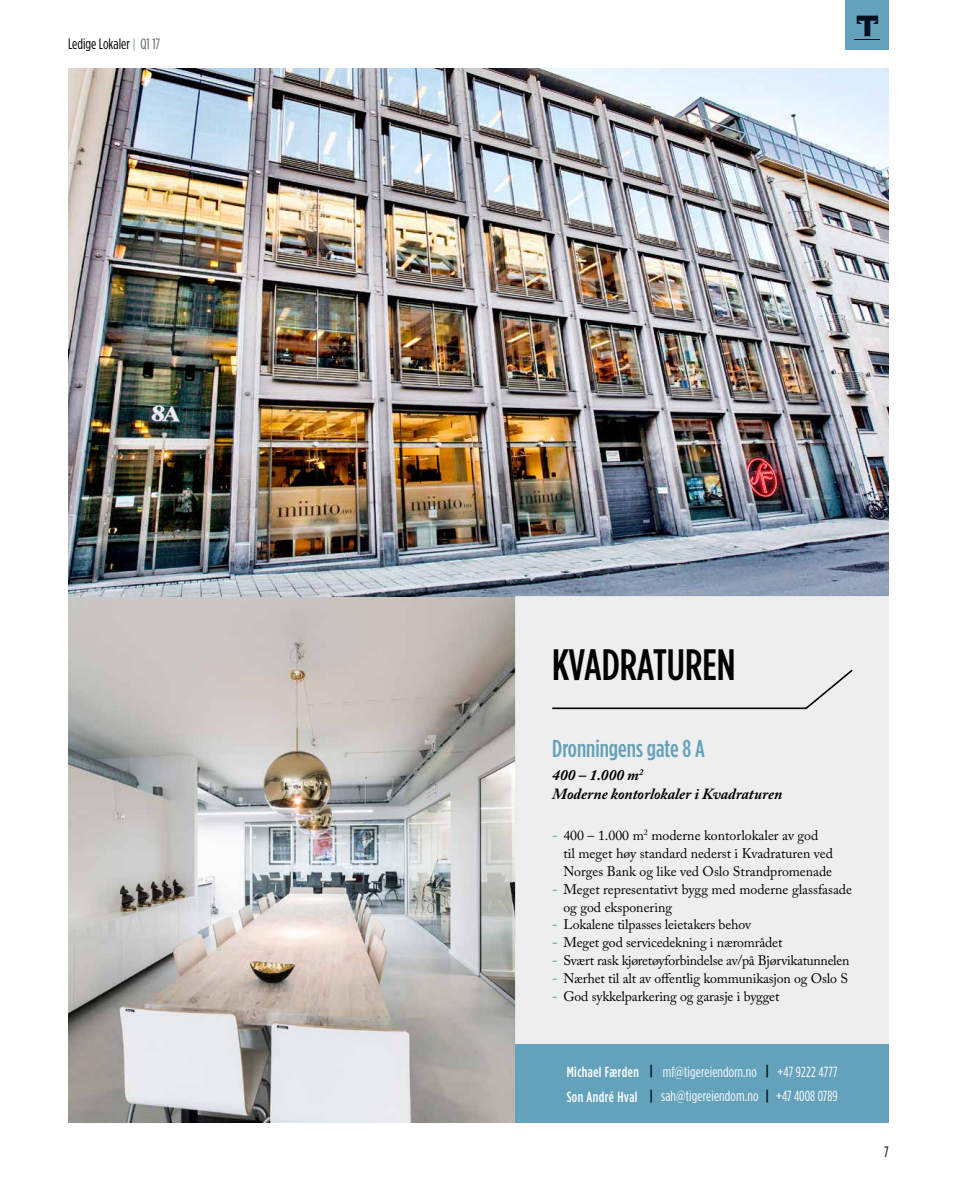
<style>
.page{position:relative;width:957px;height:1191px;background:#fff}
.page>*{position:absolute;margin:0;border:0;box-sizing:border-box;transform-origin:0 0}
.t1{font:500 condensed 43.95px "Gotham HTF";color:#000}
.t2{font:500 condensed 24.45px "Gotham HTF";color:#64a1bb}
.t3{font:italic 700 15.45px/18.6px "Adobe Caslon Pro";color:#000}
.t4{font:condensed 15px "Gotham HTF";color:#000}
.t5{font:condensed 14.7px/24.9px "Gotham HTF";letter-spacing:.01em;color:#fff}
.t6{font:13.8px/17.9px "Adobe Caslon Pro";letter-spacing:-.01em;color:#000}
.s1{font-family:"Nexa";font-weight:300;font-stretch:normal;color:#64a1bb}
.s2{color:#626467}
.s3{font-weight:700;color:#64a1bb}
.s4{font-weight:500}
.s5{font-weight:700;color:#00101e}
</style>
<div class="page">
<div style="left:846px;top:0;width:43px;height:49px;background:#64a1bb"></div>
<svg style="left:854px;top:16px;width:26px;height:24px"></svg>
<img style="left:68px;top:596px;width:447px;height:527px">
<img style="left:68px;top:68px;width:821px;height:528px">
<div style="left:515px;top:596px;width:374px;height:448px;background:#ededed"></div>
<div style="left:515px;top:1044px;width:374px;height:79px;background:#64a1bb"></div>
<svg style="left:552px;top:669px;width:301px;height:41px"></svg>
<p class="t4" style="left:68px;top:36px;width:94px">Ledige Lokaler <span class="s1">|</span> <span class="s2">Q1 17</span></p>
<h1 class="t1" style="left:552px;top:640px;width:185px">KVADRATUREN</h1>
<h2 class="t2" style="left:552px;top:735px;width:154px">Dronningens gate 8 A</h2>
<p class="t3" style="left:552px;top:766px;width:232px">400 – 1.000 m<sup>2<br></sup>Moderne kontorlokaler i Kvadraturen</p>
<p class="t6" style="left:563px;top:826px;width:271px;text-indent:-11px"><span class="s3">-</span> 400 – 1.000 m<sup>2</sup> moderne kontorlokaler av god til meget høy standard nederst i Kvadraturen ved<br>Norges Bank og like ved Oslo Strandpromenade</p>
<p class="t6" style="left:563px;top:880px;width:290px;text-indent:-11px"><span class="s3">-</span> Meget representativt bygg med moderne glassfasade og god eksponering</p>
<p class="t6" style="left:552px;top:915px;width:200px"><span class="s3">-</span> Lokalene tilpasses leietakers behov</p>
<p class="t6" style="left:552px;top:933px;width:232px"><span class="s3">-</span> Meget god servicedekning i nærområdet</p>
<p class="t6" style="left:552px;top:951px;width:299px"><span class="s3">-</span> Svært rask kjøretøyforbindelse av/på Bjørvika tunnelen</p>
<p class="t6" style="left:552px;top:969px;width:297px"><span class="s3">-</span> Nærhet til alt av offentlig kommunikasjon og Oslo S</p>
<p class="t6" style="left:552px;top:987px;width:229px"><span class="s3">-</span> God sykkelparkering og garasje i bygget</p>
<p class="t5" style="left:567px;top:1058px;width:272px"><span class="s4">Michael Færden</span> <span class="s5">|</span> mf@tigereiendom.no <span class="s5">|</span> +47 9222 4777<br><span class="s4">Son André Hval</span> <span class="s5">|</span> sah@tigereiendom.no <span class="s5">|</span> +47 4008 0789</p>
<p class="t4" style="left:884px;top:1143px;width:6px">7</p>
</div>
